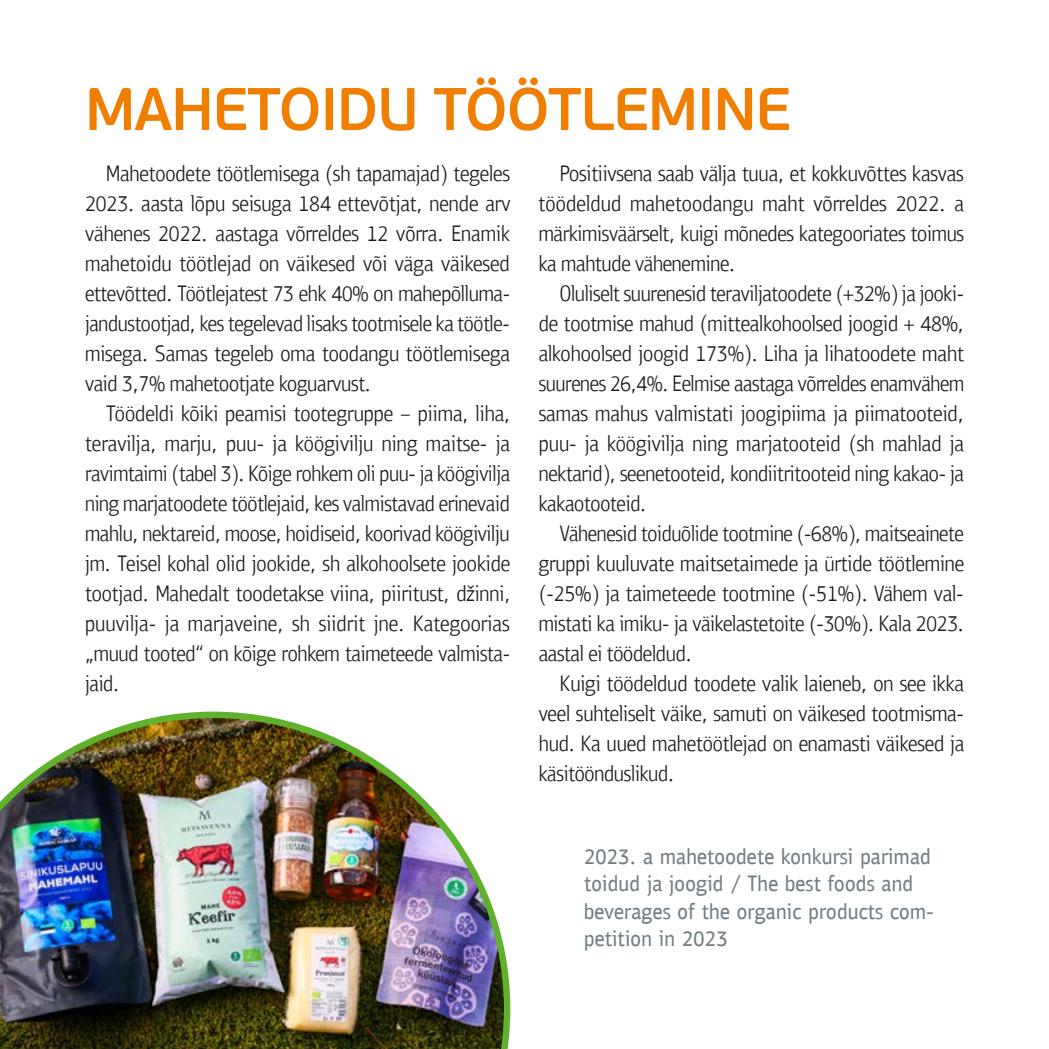
<style>
.page{position:relative;width:1049px;height:1049px;background:#fff}
.page>*{position:absolute;margin:0;border:0;box-sizing:border-box;transform-origin:0 0}
.t1{font:600 60px "PF Beau Sans Pro";letter-spacing:-.02em;color:#f07e00}
.t2{font:300 22.5px "PF Bulletin Sans Pro";color:#1a1a18}
.t3{font:22.5px "PF Bulletin Sans Pro";color:#717e85}
</style>
<div class="page">
<img style="left:0;top:711px;width:510px;height:338px">
<h1 class="t1" style="left:85px;top:74px;width:708px">MAHETOIDU TÖÖTLEMINE</h1>
<p class="t2" style="left:149px;top:161px;width:107px">▼□□ ▼ ▼ ▼●</p>
<p class="t2" style="left:283px;top:161px;width:81px">▲ ▲ ▼</p>
<p class="t2" style="left:453px;top:161px;width:58px">▼ ●▲</p>
<p class="t2" style="left:117px;top:191px;width:156px">✓ ▲▼ ● ◆ ▲ ▲◆</p>
<p class="t2" style="left:320px;top:191px;width:140px">✔ ▼▼❖▼ ▼ ■■</p>
<p class="t2" style="left:85px;top:221px;width:67px">❖ ■▲</p>
<p class="t2" style="left:286px;top:221px;width:74px">❖ ●▲</p>
<p class="t2" style="left:461px;top:221px;width:11px">■</p>
<p class="t2" style="left:130px;top:251px;width:89px">▼□ ◆ ▼ ▼●</p>
<p class="t2" style="left:259px;top:251px;width:38px">□■ ❖</p>
<p class="t2" style="left:328px;top:251px;width:77px">▲ ❖ ❖</p>
<p class="t2" style="left:94px;top:281px;width:55px">▼▼ ❖ ▼▼</p>
<p class="t2" style="left:205px;top:281px;width:90px">▼● ▼ ▲▼ ✓</p>
<p class="t2" style="left:332px;top:281px;width:63px">✔ □■</p>
<p class="t2" style="left:461px;top:281px;width:19px">●●◆</p>
<p class="t2" style="left:98px;top:311px;width:70px">■ ◆▲▼□□▼</p>
<p class="t2" style="left:217px;top:311px;width:208px">▲ ▼ ●❖ ●▲ ▲ ▼□□▼ ▲●</p>
<p class="t2" style="left:458px;top:311px;width:38px">▼ ▼●</p>
<p class="t2" style="left:322px;top:341px;width:123px">▼□□ ■ ◆ ▼ ▼●</p>
<p class="t2" style="left:213px;top:371px;width:154px">▼□□▼ ▼ □ ◆ ❖◆▲▼</p>
<p class="t2" style="left:155px;top:401px;width:6px">●</p>
<p class="t2" style="left:274px;top:401px;width:91px">▲ ▼□□▼ ◆</p>
<p class="t2" style="left:476px;top:401px;width:6px">●</p>
<p class="t2" style="left:85px;top:431px;width:52px">▼ ❖●</p>
<p class="t2" style="left:201px;top:431px;width:57px">◆ ◆◆</p>
<p class="t2" style="left:340px;top:431px;width:68px">❖●◆ ■■</p>
<p class="t2" style="left:179px;top:461px;width:54px">▼ ● ✓</p>
<p class="t2" style="left:302px;top:461px;width:108px">□ □● ◆◆</p>
<p class="t2" style="left:167px;top:491px;width:102px">▼□□ ▼ ▼ ▼●</p>
<p class="t2" style="left:332px;top:491px;width:86px">▲ ❖● ▲▼❖</p>
<p class="t2" style="left:119px;top:521px;width:59px">●◆ ■ ▼</p>
<p class="t2" style="left:240px;top:521px;width:28px">□□▲</p>
<p class="t2" style="left:373px;top:521px;width:41px">□□ ❖</p>
<p class="t2" style="left:478px;top:521px;width:33px">❖●◆</p>
<p class="t2" style="left:140px;top:551px;width:138px">▲ ● □ ● □● □□</p>
<p class="t2" style="left:323px;top:551px;width:156px">▲ ● □ □□●▲ ▼ □□</p>
<p class="t2" style="left:85px;top:581px;width:35px">▼□□▼</p>
<p class="t2" style="left:218px;top:581px;width:143px">●▼ ▼□□ ▼ ▲ ❖ ■</p>
<p class="t2" style="left:413px;top:581px;width:32px">▼◆▲▼</p>
<p class="t2" style="left:95px;top:611px;width:41px">◆◆❖ ●</p>
<p class="t2" style="left:234px;top:611px;width:94px">❖ ■ ▲ ▲</p>
<p class="t2" style="left:433px;top:611px;width:78px">▼□□▲</p>
<p class="t2" style="left:109px;top:641px;width:69px">◆◆ ▼□□▼</p>
<p class="t2" style="left:389px;top:641px;width:106px">▼ ❖● ▲▼</p>
<p class="t2" style="left:569px;top:161px;width:98px">□▲▼ ❖▲ ■ ▲</p>
<p class="t2" style="left:700px;top:161px;width:70px">❖ ● ▼◆◆</p>
<p class="t2" style="left:799px;top:161px;width:166px">▼ □ ◆❖▼▼▲ ▲❖▲</p>
<p class="t2" style="left:539px;top:191px;width:74px">▼ ●◆</p>
<p class="t2" style="left:675px;top:191px;width:80px">▼□□ ■ ◆</p>
<p class="t2" style="left:602px;top:221px;width:99px">▲❖ ▲ ●▼ ◆</p>
<p class="t2" style="left:749px;top:221px;width:217px">■ ▲ ▼ □□ ▼▲ ▼□ ◆▲</p>
<p class="t2" style="left:595px;top:251px;width:88px">▼◆ ❖ ■</p>
<p class="t2" style="left:710px;top:251px;width:11px">■</p>
<p class="t2" style="left:571px;top:281px;width:253px">●◆●▲ ●▼ ▲◆◆ ■ ▲ ▼ ❖● ▼□□ ▼</p>
<p class="t2" style="left:564px;top:311px;width:62px">▼□□▼ ▲</p>
<p class="t2" style="left:674px;top:311px;width:151px">◆ ▼▼ ● □ □□●▲</p>
<p class="t2" style="left:548px;top:341px;width:66px">● □ □□●▲</p>
<p class="t2" style="left:825px;top:341px;width:83px">● ▼□□ ▼</p>
<p class="t2" style="left:539px;top:371px;width:69px">▲◆◆ ■ ▲</p>
<p class="t2" style="left:636px;top:371px;width:86px">✔ ● ▲</p>
<p class="t2" style="left:798px;top:371px;width:125px">❖ ●▲ ■❖</p>
<p class="t2" style="left:630px;top:401px;width:137px">◆▲ ❖ ● ▲▼ ▼ □□</p>
<p class="t2" style="left:899px;top:401px;width:35px">▼□□▼</p>
<p class="t2" style="left:652px;top:431px;width:67px">❖● ■■</p>
<p class="t2" style="left:782px;top:431px;width:35px">▼□□▼</p>
<p class="t2" style="left:620px;top:461px;width:78px">▲ ■ ▼□□▼</p>
<p class="t2" style="left:738px;top:461px;width:142px">□■ ▼ ▼□□▼ ■ ■</p>
<p class="t2" style="left:574px;top:491px;width:44px">□▼□□▼</p>
<p class="t2" style="left:597px;top:521px;width:188px">■ ▲ ▼□ ◆ ● ▼□□▼ ■</p>
<p class="t2" style="left:893px;top:521px;width:63px">▼▲ ■▼</p>
<p class="t2" style="left:555px;top:551px;width:111px">◆ ◆◆●◆❖ ▼</p>
<p class="t2" style="left:710px;top:551px;width:32px">▼▲ ▼</p>
<p class="t2" style="left:878px;top:551px;width:39px">▼ ▼●</p>
<p class="t2" style="left:945px;top:551px;width:11px">■</p>
<p class="t2" style="left:722px;top:581px;width:65px">▼□□▼ ■</p>
<p class="t2" style="left:558px;top:611px;width:31px">▲▼ ▼</p>
<p class="t2" style="left:732px;top:611px;width:65px">● ▲▼ ▼□▼</p>
<p class="t2" style="left:557px;top:641px;width:58px">▲▼ ● ▼</p>
<p class="t2" style="left:653px;top:671px;width:191px">●◆ ▼□□ ▼ ❖● ● ■</p>
<p class="t2" style="left:873px;top:671px;width:35px">□■ ▲</p>
<p class="t2" style="left:539px;top:701px;width:133px">❖ ● ▲◆▼●▲●▼ ❖</p>
<p class="t2" style="left:713px;top:701px;width:95px">▲ ◆▼ □■ ❖</p>
<p class="t2" style="left:839px;top:701px;width:95px">▲ ▼□□▼ ▲</p>
<p class="t2" style="left:549px;top:731px;width:80px">◆ ◆◆</p>
<p class="t2" style="left:696px;top:731px;width:39px">▼ ▼●</p>
<p class="t2" style="left:773px;top:731px;width:47px">□■ ■</p>
<p class="t2" style="left:852px;top:731px;width:35px">▲▼ ❖</p>
<p class="t2" style="left:556px;top:761px;width:103px">▲▼ ■◆▲● ◆</p>
<p class="t3" style="left:707px;top:843px;width:142px">▼□□ ▼ □■ ◆ ▲</p>
<p class="t3" style="left:584px;top:871px;width:47px">▼□ ◆</p>
<p class="t3" style="left:806px;top:871px;width:98px">▲▼ □□ ▲ ■</p>
<p class="t3" style="left:604px;top:898px;width:144px">❖ ▲ □ ▼ □</p>
<p class="t3" style="left:776px;top:898px;width:135px">■ □◆▼▲ □</p>
<p class="t3" style="left:605px;top:926px;width:72px">▼▼□■ ■</p>
</div>
